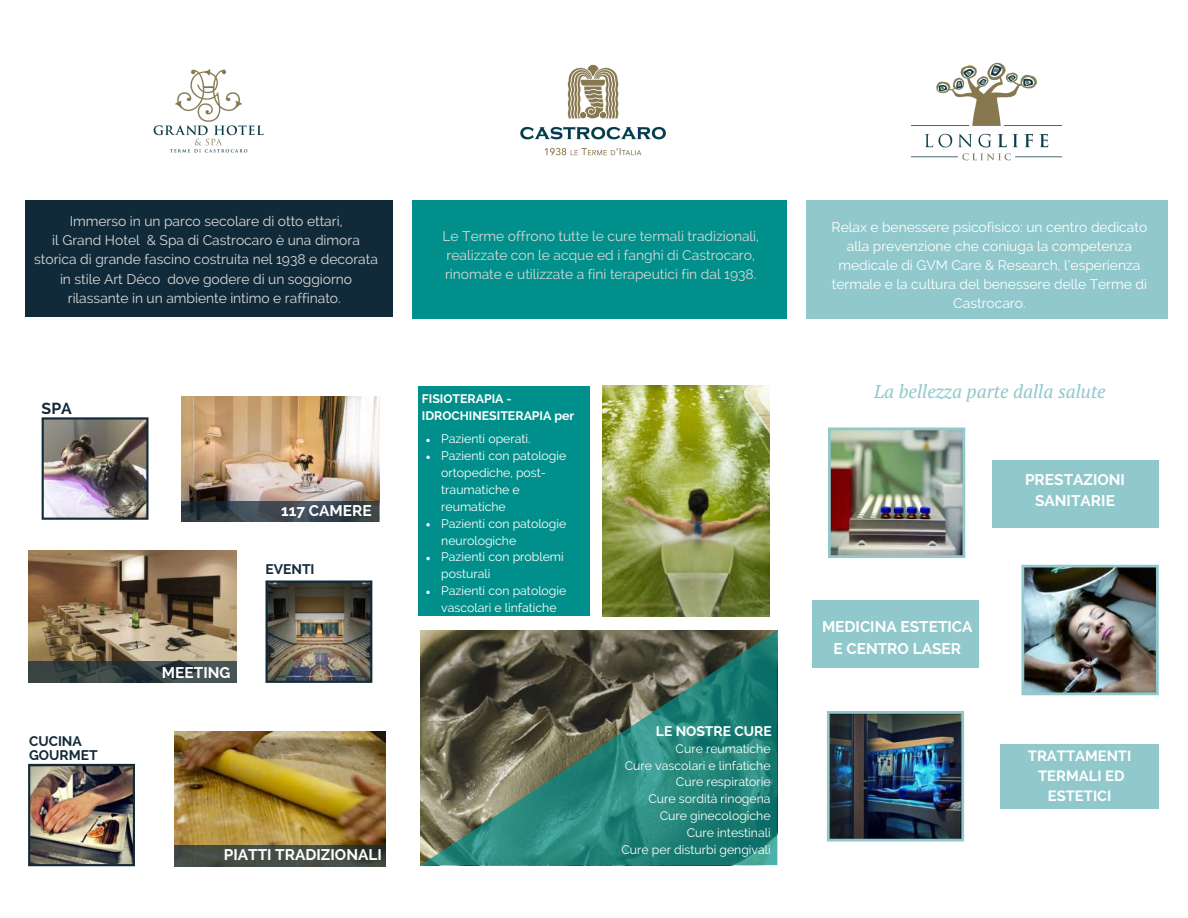
<style>
.page{position:relative;width:1188px;height:918px;background:#fff}
.page>*{position:absolute;margin:0;border:0;box-sizing:border-box;transform-origin:0 0}
.t1{font:italic 18.75px "PT Serif";color:#90c8cc}
.t2{font:700 15.9px "Raleway";color:#112a3a}
.t3{font:700 15.45px/21.3px "Raleway";color:#fff;text-align:center}
.t4{font:700 14.7px/20.2px "Raleway";color:#fff;text-align:center}
.t5{font:13.8px/19.2px "Raleway";color:#d9d9d9;text-align:center}
.t6{font:13.8px/19.2px "Raleway";color:#fff;text-align:center}
.t7{font:700 13.8px/13.5px "Raleway";color:#112a3a}
.t8{font:700 13.8px "Raleway";color:#fff}
.t9{font:12.3px/16.8px "Raleway";color:#fff;text-align:right}
.t10{font:700 12.3px/16.8px "Raleway";color:#fff}
</style>
<div class="page">
<div style="left:25px;top:200px;width:368px;height:117px;background:#112a3a"></div>
<img style="left:181px;top:396px;width:198px;height:106px">
<div style="left:181px;top:502px;width:198px;height:20px;background:#112a3a;opacity:.7"></div>
<img style="left:28px;top:550px;width:208px;height:112px">
<div style="left:28px;top:662px;width:208px;height:21px;background:#112a3a;opacity:.7"></div>
<img style="left:174px;top:731px;width:212px;height:114px">
<div style="left:174px;top:845px;width:212px;height:21px;background:#112a3a;opacity:.7"></div>
<img style="left:42px;top:417px;width:106px;height:103px">
<div style="left:412px;top:200px;width:374px;height:118px;background:#008f8a"></div>
<div style="left:807px;top:200px;width:361px;height:118px;background:#90c8cc"></div>
<svg style="left:421px;top:630px;width:356px;height:235px;background:#437163"></svg>
<div style="left:418px;top:386px;width:171px;height:229px;background:#008f8a"></div>
<svg style="left:426px;top:439px;width:4px;height:3px"></svg>
<svg style="left:426px;top:456px;width:4px;height:3px"></svg>
<svg style="left:426px;top:523px;width:4px;height:3px"></svg>
<svg style="left:426px;top:557px;width:4px;height:3px"></svg>
<svg style="left:426px;top:591px;width:4px;height:3px"></svg>
<img style="left:603px;top:386px;width:166px;height:230px">
<div style="left:992px;top:460px;width:167px;height:68px;background:#90c8cc"></div>
<div style="left:812px;top:601px;width:167px;height:67px;background:#90c8cc"></div>
<div style="left:1000px;top:745px;width:159px;height:64px;background:#90c8cc"></div>
<img style="left:266px;top:580px;width:106px;height:103px">
<img style="left:28px;top:764px;width:107px;height:102px">
<img style="left:828px;top:428px;width:137px;height:130px">
<img style="left:1022px;top:565px;width:137px;height:130px">
<img style="left:827px;top:711px;width:137px;height:131px">
<img style="left:153px;top:69px;width:111px;height:84px">
<img style="left:520px;top:64px;width:146px;height:92px">
<img style="left:911px;top:62px;width:152px;height:99px">
<p class="t5" style="left:34px;top:212px;width:345px">Immerso in un parco secolare di otto ettari,<br>il Grand Hotel &amp; Spa di Castrocaro è una dimora storica di grande fascino costruita nel 1938 e decorata in stile Art Déco dove godere di un soggiorno rilassante in un ambiente intimo e raffinato.</p>
<p class="t2" style="left:42px;top:399px;width:32px">SPA</p>
<p class="t7" style="left:29px;top:735px;width:70px">CUCINA<br>GOURMET</p>
<p class="t3" style="left:281px;top:500px;width:92px">117 CAMERE</p>
<p class="t7" style="left:265px;top:562px;width:51px">EVENTI</p>
<p class="t3" style="left:162px;top:662px;width:70px">MEETING</p>
<p class="t3" style="left:224px;top:843px;width:160px">PIATTI TRADIZIONALI</p>
<p class="t5" style="left:442px;top:226px;width:318px;text-align:left">Le Terme offrono tutte le cure termali tradizionali, realizzate con le acque ed i fanghi di Castrocaro, rinomate e utilizzate a fini terapeutici fin dal 1938.</p>
<p class="t6" style="left:832px;top:217px;width:317px">Relax e benessere psicofisico: un centro dedicato alla prevenzione che coniuga la competenza medicale di GVM Care &amp; Research, l’esperienza termale e la cultura del benessere delle Terme di Castrocaro.</p>
<p class="t10" style="left:422px;top:390px;width:154px">FISIOTERAPIA -<br>IDROCHINESITERAPIA per</p>
<p class="t9" style="left:441px;top:431px;width:127px;text-align:left">Pazienti operati.<br>Pazienti con patologie ortopediche, post&shy;traumatiche e reumatiche<br>Pazienti con patologie neurologiche<br>Pazienti con problemi posturali<br>Pazienti con patologie vascolari e linfatiche</p>
<p class="t8" style="left:656px;top:723px;width:117px">LE NOSTRE CURE</p>
<p class="t9" style="left:622px;top:740px;width:151px">Cure reumatiche<br>Cure vascolari e linfatiche<br>Cure respiratorie<br>Cure sordità rinogena<br>Cure ginecologiche<br>Cure intestinali<br>Cure per disturbi gengivali</p>
<h1 class="t1" style="left:874px;top:379px;width:233px">La bellezza parte dalla salute</h1>
<p class="t3" style="left:822px;top:616px;width:152px">MEDICINA ESTETICA<br>E CENTRO LASER</p>
<p class="t3" style="left:1025px;top:469px;width:102px">PRESTAZIONI<br>SANITARIE</p>
<p class="t4" style="left:1028px;top:745px;width:105px">TRATTAMENTI<br>TERMALI ED<br>ESTETICI</p>
</div>
